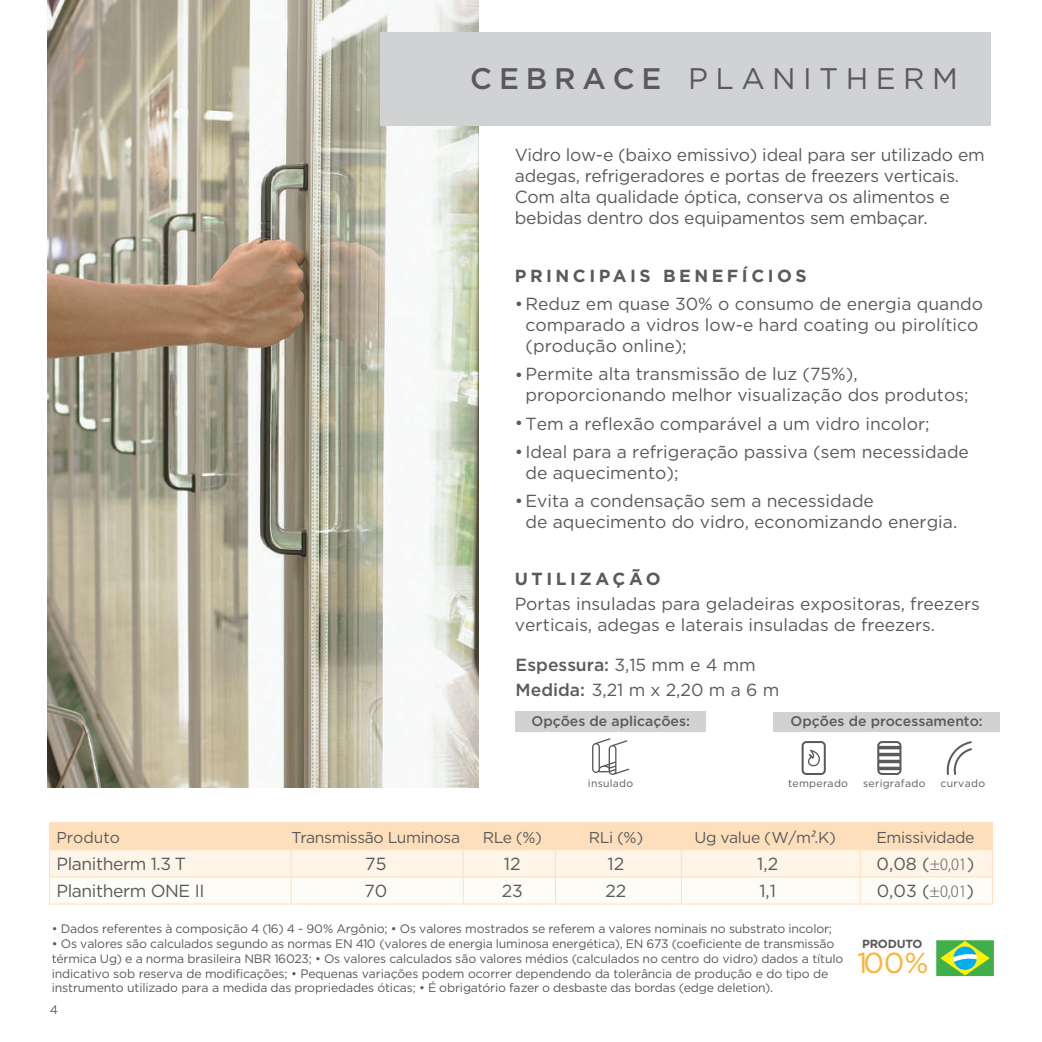
<style>
.page{position:relative;width:1042px;height:1042px;background:#fff}
.page>*{position:absolute;margin:0;border:0;box-sizing:border-box;transform-origin:0 0}
.t1{font:29.75px "Gotham";letter-spacing:.25em;color:#5a5a5d}
.t2{font:28.88px "Gotham";color:#fbb131}
.t3{font:17.5px/21px "Gotham";color:#5a5a5d}
.t4{font:700 17.5px "Gotham";letter-spacing:.2em;color:#5a5a5d}
.t5{font:17.5px "Gotham";letter-spacing:-.025em;color:#5a5a5d}
.t6{font:15.75px "Gotham";letter-spacing:-.025em;color:#5a5a5d}
.t7{font:15.75px "Gotham";color:#5a5a5d}
.t8{font:500 14px "Gotham";color:#5a5a5d}
.t9{font:12.25px/14.7px "Gotham";letter-spacing:-.015em;color:#57585a}
.t10{font:12.25px "Gotham";color:#5a5a5d}
.t11{font:700 11.72px "Gotham";letter-spacing:-.02em;color:#5a5a5d}
.t12{font:10.5px "Gotham";letter-spacing:.03em;color:#5a5a5d}
.s1{font-weight:500}
.s2{font-family:"Myriad Pro";font-style:italic;font-stretch:semi-condensed}
.s3{font-family:"Myriad Pro";font-weight:300;font-stretch:semi-condensed}
</style>
<div class="page">
<img style="left:48px;top:0;width:430px;height:788px">
<div style="left:380px;top:33px;width:610px;height:93px;background:#d1d2d4"></div>
<svg style="left:936px;top:940px;width:58px;height:36px;background:#69c160"></svg>
<svg style="left:49px;top:822px;width:944px;height:82px"></svg>
<hr style="left:49px;top:904px;width:137px;height:1px;background:#fedfbc">
<hr style="left:186px;top:904px;width:164px;height:1px;background:#fedfbc">
<hr style="left:350px;top:904px;width:73px;height:1px;background:#fedfbc">
<hr style="left:423px;top:904px;width:75px;height:1px;background:#fedfbc">
<hr style="left:498px;top:904px;width:110px;height:1px;background:#fedfbc">
<hr style="left:608px;top:904px;width:155px;height:1px;background:#fedfbc">
<hr style="left:763px;top:904px;width:128px;height:1px;background:#fedfbc">
<hr style="left:891px;top:904px;width:101px;height:1px;background:#fedfbc">
<svg style="left:801px;top:741px;width:25px;height:34px"></svg>
<svg style="left:877px;top:741px;width:24px;height:34px"></svg>
<svg style="left:947px;top:741px;width:25px;height:34px"></svg>
<svg style="left:592px;top:738px;width:37px;height:37px"></svg>
<div style="left:515px;top:712px;width:191px;height:20px;background:#d1d2d4"></div>
<div style="left:773px;top:712px;width:227px;height:20px;background:#d1d2d4"></div>
<h1 class="t1" style="left:470px;top:60px;width:489px"><span class="s1">CEBRACE</span> PLANITHERM</h1>
<p class="t3" style="left:515px;top:143px;width:471px">Vidro low-e (baixo emissivo) ideal para ser utilizado em adegas, refrigeradores e portas de freezers verticais.<br>Com alta qualidade óptica, conserva os alimentos e bebidas dentro dos equipamentos sem embaçar.</p>
<p class="t4" style="left:515px;top:264px;width:293px">PRINCIPAIS BENEFÍCIOS</p>
<p class="t3" style="left:515px;top:293px;width:470px">•Reduz em quase 30% o consumo de energia quando</p>
<p class="t3" style="left:525px;top:314px;width:454px">comparado a vidros low-e hard coating ou pirolítico (produção online);</p>
<p class="t3" style="left:525px;top:384px;width:444px">proporcionando melhor visualização dos produtos;</p>
<p class="t3" style="left:515px;top:363px;width:344px">•Permite alta transmissão de luz (75%),</p>
<p class="t3" style="left:515px;top:412px;width:416px">•Tem a reflexão comparável a um vidro incolor;</p>
<p class="t3" style="left:515px;top:440px;width:455px">•Ideal para a refrigeração passiva (sem necessidade</p>
<p class="t3" style="left:515px;top:489px;width:361px">•Evita a condensação sem a necessidade</p>
<p class="t3" style="left:525px;top:461px;width:154px">de aquecimento);</p>
<p class="t3" style="left:525px;top:510px;width:433px">de aquecimento do vidro, economizando energia.</p>
<p class="t4" style="left:515px;top:567px;width:147px">UTILIZAÇÃO</p>
<p class="t3" style="left:515px;top:593px;width:466px">Portas insuladas para geladeiras expositoras, freezers verticais, adegas e laterais insuladas de freezers.</p>
<p class="t3" style="left:516px;top:652px;width:265px;line-height:24.5px"><span class="s1">Espessura:</span> 3,15 mm e 4 mm<br><span class="s1">Medida:</span> 3,21 m x 2,20 m a 6 m</p>
<p class="t8" style="left:531px;top:712px;width:160px">Opções de aplicações:</p>
<p class="t8" style="left:790px;top:712px;width:194px">Opções de processamento:</p>
<p class="t12" style="left:588px;top:777px;width:47px">insulado</p>
<p class="t12" style="left:788px;top:777px;width:62px">temperado</p>
<p class="t12" style="left:863px;top:777px;width:64px">serigrafado</p>
<p class="t12" style="left:940px;top:777px;width:46px">curvado</p>
<p class="t7" style="left:57px;top:827px;width:65px">Produto</p>
<p class="t6" style="left:291px;top:827px;width:170px">Transmissão Luminosa</p>
<p class="t6" style="left:483px;top:827px;width:61px">RLe (%)</p>
<p class="t6" style="left:589px;top:827px;width:56px">RLi (%)</p>
<p class="t6" style="left:694px;top:827px;width:143px">Ug value (W/m<span class="s2">²</span>.K)</p>
<p class="t6" style="left:876px;top:827px;width:99px">Emissividade</p>
<p class="t5" style="left:57px;top:852px;width:131px">Planitherm 1.3 T</p>
<p class="t3" style="left:365px;top:853px;width:23px">75</p>
<p class="t3" style="left:504px;top:853px;width:18px">12</p>
<p class="t3" style="left:607px;top:853px;width:18px">12</p>
<p class="t3" style="left:757px;top:853px;width:23px">1,2</p>
<p class="t3" style="left:876px;top:853px;width:99px">0,08 (<span class="s3">±0,01</span>)</p>
<p class="t5" style="left:57px;top:879px;width:149px">Planitherm ONE II</p>
<p class="t3" style="left:364px;top:880px;width:24px">70</p>
<p class="t3" style="left:502px;top:880px;width:23px">23</p>
<p class="t3" style="left:605px;top:880px;width:22px">22</p>
<p class="t3" style="left:759px;top:880px;width:18px">1,1</p>
<p class="t3" style="left:876px;top:880px;width:99px">0,03 (<span class="s3">±0,01</span>)</p>
<p class="t9" style="left:52px;top:921px;width:781px">• Dados referentes à composição 4 (16) 4 - 90% Argônio; • Os valores mostrados se referem a valores nominais no substrato incolor;</p>
<p class="t9" style="left:52px;top:936px;width:793px">• Os valores são calculados segundo as normas EN 410 (valores de energia luminosa energética), EN 673 (coeficiente de transmissão térmica Ug) e a norma brasileira NBR 16023; • Os valores calculados são valores médios (calculados no centro do vidro) dados a título indicativo sob reserva de modificações; • Pequenas variações podem ocorrer dependendo da tolerância de produção e do tipo de instrumento utilizado para a medida das propriedades óticas; • É obrigatório fazer o desbaste das bordas (edge deletion).</p>
<p class="t10" style="left:50px;top:1002px;width:10px">4</p>
<p class="t11" style="left:862px;top:936px;width:62px">PRODUTO</p>
<h2 class="t2" style="left:857px;top:944px;width:73px">100%</h2>
</div>
